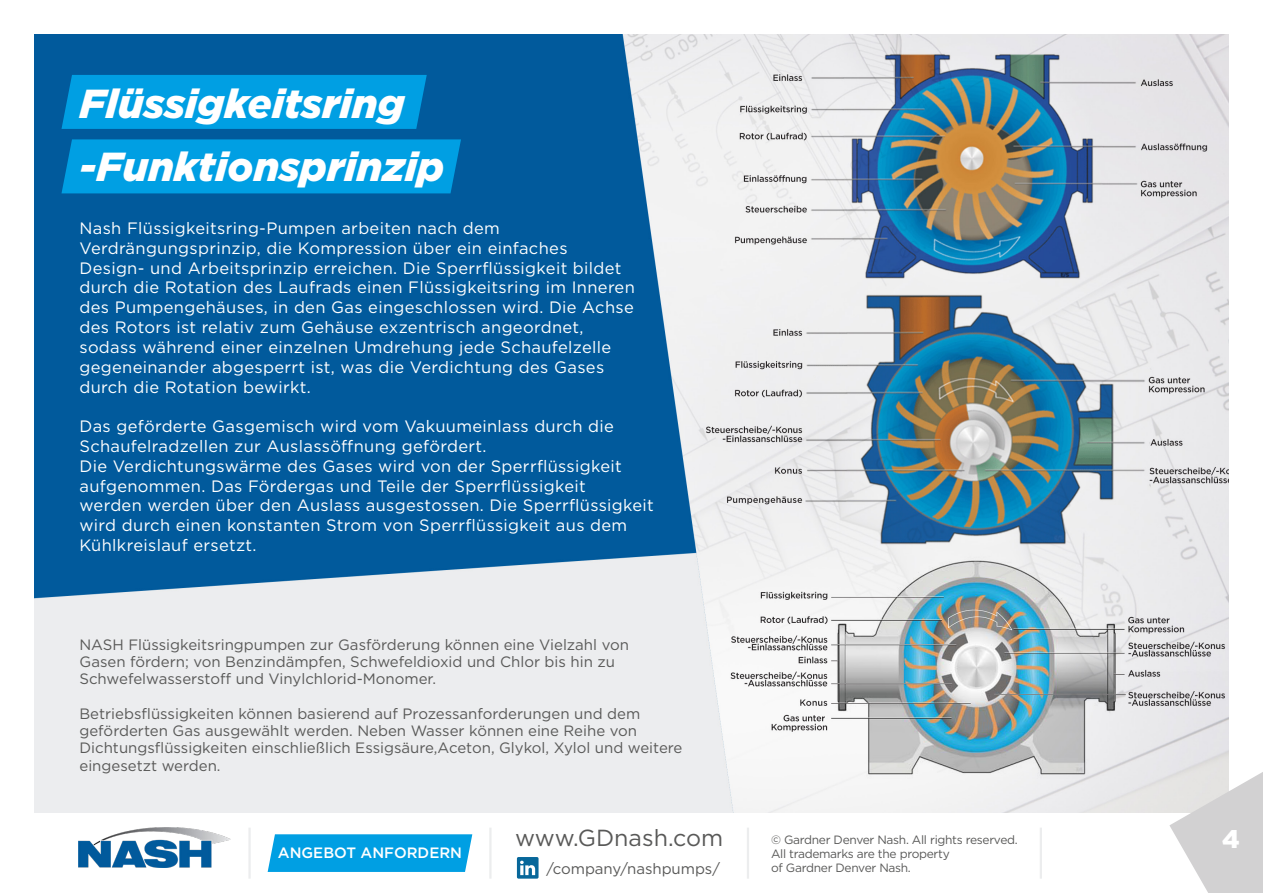
<style>
.page{position:relative;width:1263px;height:893px;background:#fff}
.page>*{position:absolute;margin:0;border:0;box-sizing:border-box;transform-origin:0 0}
.t1{font:italic 900 40.5px "Gotham";color:#fff}
.t2{font:900 25.5px "Gotham";color:#fff}
.t3{font:23.25px "Gotham";color:#595958}
.t4{font:16.5px/19.8px "Gotham";letter-spacing:.02em;color:#fff}
.t5{font:15px/17.2px "Gotham";color:#595958}
.t6{font:500 15px "Gotham";color:#fff}
.t7{font:12px/14.4px "Gotham";letter-spacing:-.025em;color:#595958}
</style>
<div class="page">
<hr style="left:248px;top:828px;width:3px;height:51px;background:#ecedee">
<hr style="left:489px;top:828px;width:2px;height:51px;background:#ecedee">
<hr style="left:747px;top:828px;width:2px;height:51px;background:#ecedee">
<img style="left:79px;top:828px;width:152px;height:39px">
<svg style="left:517px;top:857px;width:21px;height:22px"></svg>
<svg style="left:268px;top:834px;width:204px;height:38px;background:#0aa2e4"></svg>
<hr style="left:1040px;top:828px;width:2px;height:51px;background:#ecedee">
<img style="left:34px;top:34px;width:1195px;height:778px">
<div style="left:62px;top:75px;width:365px;height:54px;background:#009fe3"></div>
<div style="left:62px;top:139px;width:399px;height:54px;background:#009fe3"></div>
<svg style="left:1169px;top:772px;width:94px;height:121px"></svg>
<p class="t1" style="left:79px;top:75px;width:327px">Flüssigkeitsring</p>
<p class="t1" style="left:79px;top:138px;width:367px">-Funktionsprinzip</p>
<p class="t4" style="left:79px;top:218px;width:557px">Nash Flüssigkeitsring-Pumpen arbeiten nach dem Verdrängungsprinzip, die Kompression über ein einfaches Design- und Arbeitsprinzip erreichen. Die Sperrflüssigkeit bildet durch die Rotation des Laufrads einen Flüssigkeitsring im Inneren des Pumpengehäuses, in den Gas eingeschlossen wird. Die Achse des Rotors ist relativ zum Gehäuse exzentrisch angeordnet, sodass während einer einzelnen Umdrehung jede Schaufelzelle gegeneinander abgesperrt ist, was die Verdichtung des Gases durch die Rotation bewirkt.</p>
<p class="t4" style="left:79px;top:416px;width:576px">Das geförderte Gasgemisch wird vom Vakuumeinlass durch die Schaufelradzellen zur Auslassöffnung gefördert.<br>Die Verdichtungswärme des Gases wird von der Sperrflüssigkeit aufgenommen. Das Fördergas und Teile der Sperrflüssigkeit<br>werden werden über den Auslass ausgestossen. Die Sperrflüssigkeit wird durch einen konstanten Strom von Sperrflüssigkeit aus dem Kühlkreislauf ersetzt.</p>
<p class="t5" style="left:79px;top:636px;width:551px">NASH Flüssigkeitsringpumpen zur Gasförderung können eine Vielzahl von<br>Gasen fördern; von Benzindämpfen, Schwefeldioxid und Chlor bis hin zu<br>Schwefelwasserstoff und Vinylchlorid-Monomer.</p>
<p class="t5" style="left:79px;top:705px;width:605px">Betriebsflüssigkeiten können basierend auf Prozessanforderungen und dem geförderten Gas ausgewählt werden. Neben Wasser können eine Reihe von Dichtungsflüssigkeiten einschließlich Essigsäure,Aceton, Glykol, Xylol und weitere eingesetzt werden.</p>
<p class="t6" style="left:278px;top:843px;width:186px">ANGEBOT ANFORDERN</p>
<h3 class="t3" style="left:515px;top:823px;width:209px">www.GDnash.com</h3>
<p class="t5" style="left:546px;top:859px;width:175px">/company/nashpumps/</p>
<p class="t7" style="left:771px;top:832px;width:248px">© Gardner Denver Nash. All rights reserved.<br>All trademarks are the property<br>of Gardner Denver Nash.</p>
<p class="t2" style="left:1222px;top:821px;width:19px">4</p>
</div>
